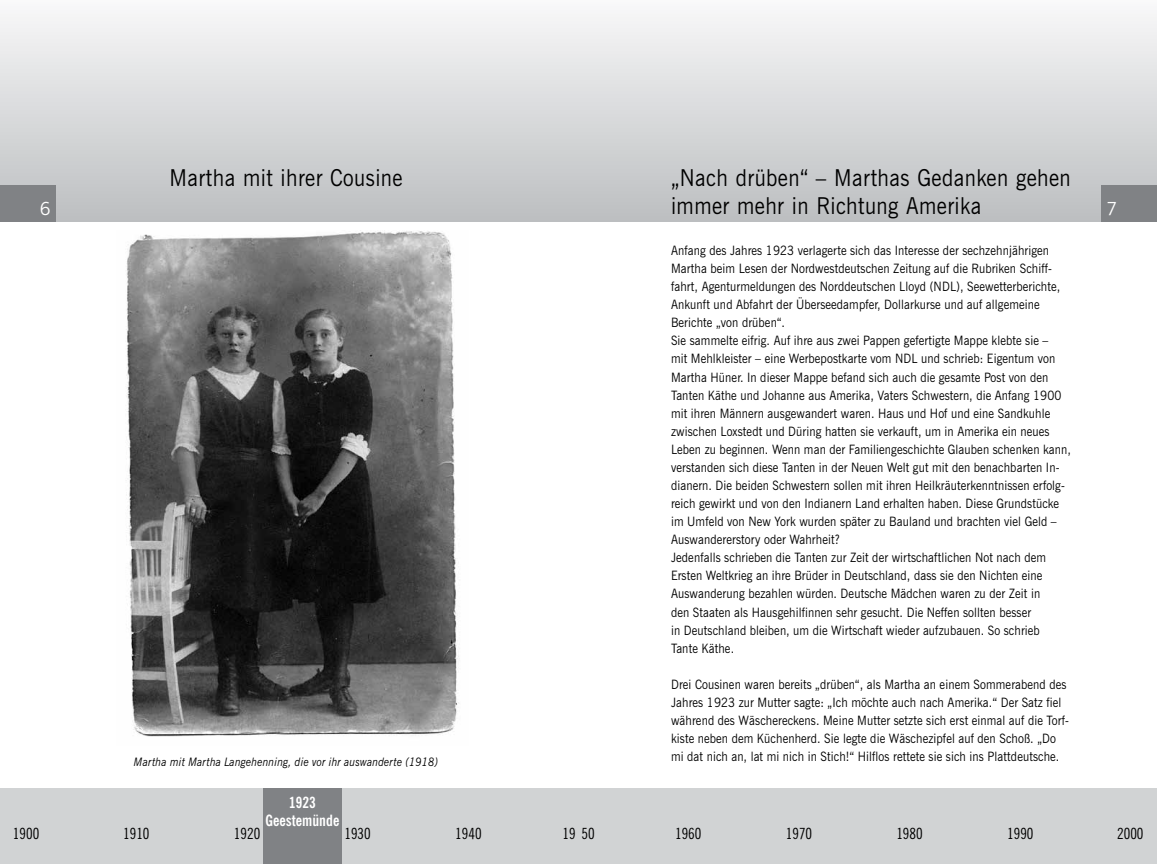
<style>
.page{position:relative;width:1157px;height:864px;background:#fff}
.page>*{position:absolute;margin:0;border:0;box-sizing:border-box;transform-origin:0 0}
.t1{font:23.25px/27.9px "News Gothic BT";letter-spacing:.02em;color:#000;scale:.9 1}
.t2{font:18px "News Gothic BT";color:#fff}
.t3{font:condensed 15.45px "News Gothic BT";color:#000}
.t4{font:700 condensed 15.45px/18.6px "News Gothic BT";color:#fff;text-align:center}
.t5{font:12.9px/18px "News Gothic BT";letter-spacing:.01em;color:#000;scale:.9 1}
.t6{font:italic 11.55px "News Gothic BT";letter-spacing:.01em;color:#000;scale:.9 1}
</style>
<div class="page">
<div style="left:0;top:0;width:578px;height:221px;background:linear-gradient(to bottom,#f9f9f9,#bcbfc1)"></div>
<div style="left:0;top:185px;width:56px;height:36px;background:#808285"></div>
<div style="left:0;top:788px;width:578px;height:75px;background:#d1d3d4"></div>
<div style="left:263px;top:788px;width:79px;height:75px;background:#808285"></div>
<img style="left:126px;top:231px;width:333px;height:506px">
<div style="left:578px;top:0;width:579px;height:221px;background:linear-gradient(to bottom,#f9f9f9,#bcbfc1)"></div>
<div style="left:578px;top:788px;width:579px;height:75px;background:#d1d3d4"></div>
<div style="left:1101px;top:185px;width:56px;height:36px;background:#808285"></div>
<h2 class="t2" style="left:40px;top:197px;width:12px">6</h2>
<h1 class="t1" style="left:169px;top:163px;width:260px">Martha mit ihrer Cousine</h1>
<p class="t6" style="left:134px;top:754px;width:339px">Martha mit Martha Langehenning, die vor ihr auswanderte (1918)</p>
<h1 class="t1" style="left:671px;top:163px;width:446px">„Nach drüben“ – Marthas Gedanken gehen immer mehr in Richtung Amerika</h1>
<p class="t5" style="left:671px;top:241px;width:446px">Anfang des Jahres 1923 verlagerte sich das Interesse der sechzehnjährigen Martha beim Lesen der Nordwestdeutschen Zeitung auf die Rubriken Schiff&shy;fahrt, Agenturmeldungen des Norddeutschen Lloyd (NDL), Seewetterberichte, Ankunft und Abfahrt der Überseedampfer, Dollarkurse und auf allgemeine Berichte „von drüben“.<br>Sie sammelte eifrig. Auf ihre aus zwei Pappen gefertigte Mappe klebte sie –<br>mit Mehlkleister – eine Werbepostkarte vom NDL und schrieb: Eigentum von Martha Hüner. In dieser Mappe befand sich auch die gesamte Post von den Tanten Käthe und Johanne aus Amerika, Vaters Schwestern, die Anfang 1900 mit ihren Männern ausgewandert waren. Haus und Hof und eine Sandkuhle zwischen Loxstedt und Düring hatten sie verkauft, um in Amerika ein neues Leben zu beginnen. Wenn man der Familiengeschichte Glauben schenken kann, verstanden sich diese Tanten in der Neuen Welt gut mit den benachbarten In&shy;dianern. Die beiden Schwestern sollen mit ihren Heilkräuterkenntnissen erfolg&shy;reich gewirkt und von den Indianern Land erhalten haben. Diese Grundstücke im Umfeld von New York wurden später zu Bauland und brachten viel Geld – Auswandererstory oder Wahrheit?<br>Jedenfalls schrieben die Tanten zur Zeit der wirtschaftlichen Not nach dem Ersten Weltkrieg an ihre Brüder in Deutschland, dass sie den Nichten eine Auswanderung bezahlen würden. Deutsche Mädchen waren zu der Zeit in<br>den Staaten als Hausgehilfinnen sehr gesucht. Die Neffen sollten besser<br>in Deutschland bleiben, um die Wirtschaft wieder aufzubauen. So schrieb<br>Tante Käthe.</p>
<p class="t5" style="left:671px;top:675px;width:444px">Drei Cousinen waren bereits „drüben“, als Martha an einem Sommerabend des Jahres 1923 zur Mutter sagte: „Ich möchte auch nach Amerika.“ Der Satz fiel während des Wäschereckens. Meine Mutter setzte sich erst einmal auf die Torf&shy;kiste neben dem Küchenherd. Sie legte die Wäschezipfel auf den Schoß. „Do mi dat nich an, lat mi nich in Stich!“ Hilflos rettete sie sich ins Plattdeutsche.</p>
<h2 class="t2" style="left:1106px;top:197px;width:12px">7</h2>
<p class="t4" style="left:265px;top:792px;width:75px">1923<br>Geestemünde</p>
<p class="t3" style="left:13px;top:823px;width:28px">1900</p>
<p class="t3" style="left:123px;top:823px;width:28px">1910</p>
<p class="t3" style="left:233px;top:823px;width:28px">1920</p>
<p class="t3" style="left:344px;top:823px;width:28px">1930</p>
<p class="t3" style="left:455px;top:823px;width:28px">1940</p>
<p class="t3" style="left:562px;top:823px;width:34px">19 50</p>
<p class="t3" style="left:675px;top:823px;width:28px">1960</p>
<p class="t3" style="left:786px;top:823px;width:28px">1970</p>
<p class="t3" style="left:896px;top:823px;width:28px">1980</p>
<p class="t3" style="left:1007px;top:823px;width:28px">1990</p>
<p class="t3" style="left:1117px;top:823px;width:28px">2000</p>
</div>
